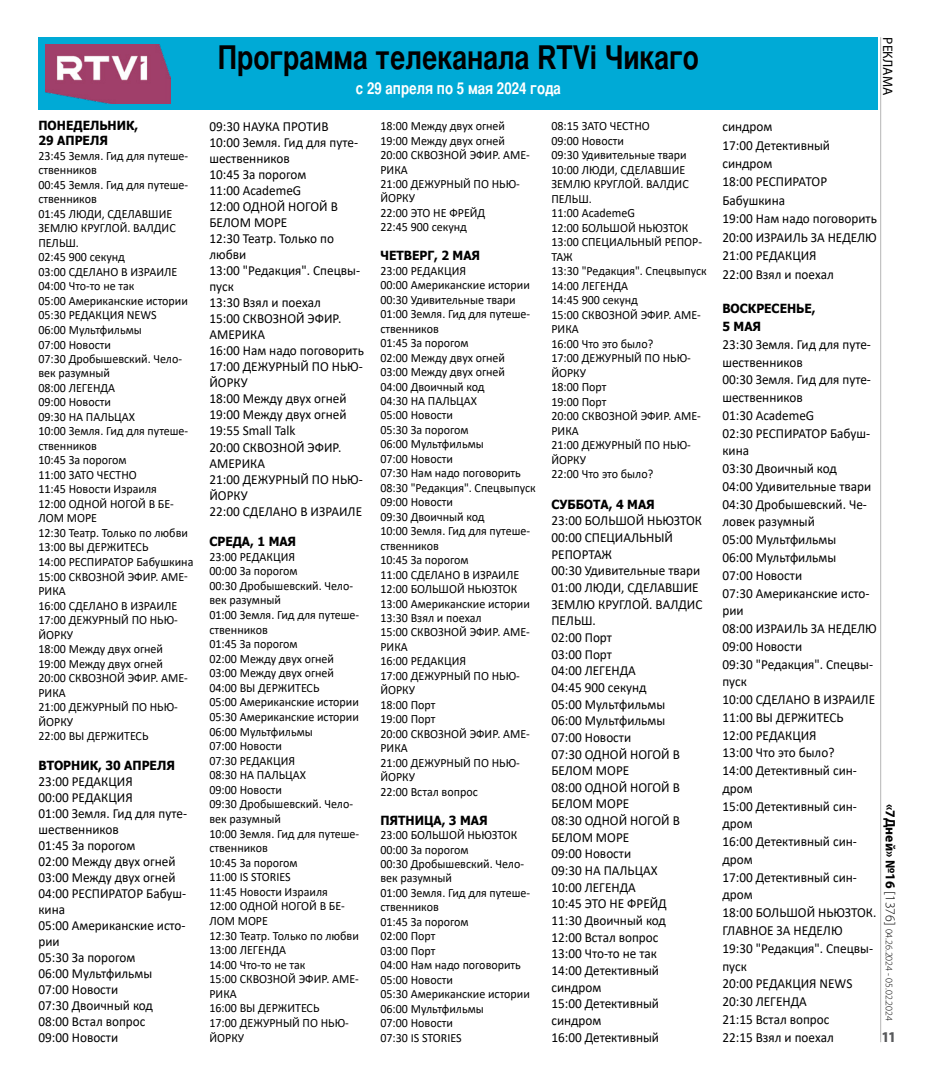
<style>
.page{position:relative;width:945px;height:1080px;background:#fff}
.page>*{position:absolute;margin:0;border:0;box-sizing:border-box;transform-origin:0 0}
.t1{font:700 32.5px "Bastion C";color:#000}
.t2{font:700 16.25px "Bastion C";color:#fff}
.t3{font:900 condensed 15px "Myriad Pro";color:#58595b}
.t4{font:13.88px/16px "Calibri";color:#000;scale:.96 1}
.t5{font:13.75px "Myriad Pro";color:#000}
.t6{font:12.62px/14.5px "Calibri";color:#000;scale:.96 1}
.t7{font:700 12.62px/15.1px "Tahoma";color:#000;scale:.96 1}
.t8{font:300 10px "Myriad Pro";color:#000}
.s1{font-weight:700;font-size:13.75px}
.s2{font-size:13.75px}
</style>
<div class="page">
<hr style="left:880px;top:37px;width:1px;height:1005px;background:#000">
<div style="left:39px;top:38px;width:839px;height:72px;background:#00aad6"></div>
<img style="left:45px;top:44px;width:125px;height:60px">
<p class="t7" style="left:38px;top:119px;width:105px">ПОНЕДЕЛЬНИК,<br>29 АПРЕЛЯ</p>
<p class="t6" style="left:38px;top:148px;width:163px">23:45 Земля. Гид для путеше&shy;ственников<br>00:45 Земля. Гид для путеше&shy;ственников<br>01:45 ЛЮДИ, СДЕЛАВШИЕ<br>ЗЕМЛЮ КРУГЛОЙ. ВАЛДИC<br>ПЕЛЬШ.<br>02:45 900 секунд<br>03:00 СДЕЛАНО В ИЗРАИЛЕ<br>04:00 Что-то не так<br>05:00 Американские истории<br>05:30 РЕДАКЦИЯ NEWS<br>06:00 Мультфильмы<br>07:00 Новости<br>07:30 Дробышевский. Чело&shy;век разумный<br>08:00 ЛЕГЕНДА<br>09:00 Новости<br>09:30 НА ПАЛЬЦАХ<br>10:00 Земля. Гид для путеше&shy;ственников<br>10:45 За порогом<br>11:00 ЗАТО ЧЕСТНО<br>11:45 Новости Израиля<br>12:00 ОДНОЙ НОГОЙ В БЕ-<br>ЛОМ МОРЕ<br>12:30 Театр. Только по любви<br>13:00 ВЫ ДЕРЖИТЕСЬ<br>14:00 РЕСПИРАТОР Бабушкина<br>15:00 СКВОЗНОЙ ЭФИР. АМЕ-<br>РИКА<br>16:00 СДЕЛАНО В ИЗРАИЛЕ<br>17:00 ДЕЖУРНЫЙ ПО НЬЮ-<br>ЙОРКУ<br>18:00 Между двух огней<br>19:00 Между двух огней<br>20:00 СКВОЗНОЙ ЭФИР. АМЕ-<br>РИКА<br>21:00 ДЕЖУРНЫЙ ПО НЬЮ-<br>ЙОРКУ<br>22:00 ВЫ ДЕРЖИТЕСЬ</p>
<p class="t7" style="left:38px;top:759px;width:144px">ВТОРНИК, 30 АПРЕЛЯ</p>
<p class="t4" style="left:38px;top:773px;width:156px">23:00 РЕДАКЦИЯ<br>00:00 РЕДАКЦИЯ<br>01:00 Земля. Гид для путе&shy;шественников<br>01:45 За порогом<br>02:00 Между двух огней<br>03:00 Между двух огней<br>04:00 РЕСПИРАТОР Бабуш&shy;кина<br>05:00 Американские исто&shy;рии<br>05:30 За порогом<br>06:00 Мультфильмы<br>07:00 Новости<br>07:30 Двоичный код<br>08:00 Встал вопрос<br>09:00 Новости</p>
<h1 class="t1" style="left:218px;top:38px;width:483px">Программа телеканала RTVi Чикаго</h1>
<p class="t2" style="left:356px;top:78px;width:207px">с 29 апреля по 5 мая 2024 года</p>
<p class="t4" style="left:209px;top:118px;width:162px">09:30 НАУКА ПРОТИВ<br>10:00 Земля. Гид для путе&shy;шественников<br>10:45 За порогом<br>11:00 AcademeG<br>12:00 ОДНОЙ НОГОЙ В<br>БЕЛОМ МОРЕ<br>12:30 Театр. Только по любви<br>13:00 "Редакция". Спецвы&shy;пуск<br>13:30 Взял и поехал<br>15:00 СКВОЗНОЙ ЭФИР.<br>АМЕРИКА<br>16:00 Нам надо поговорить<br>17:00 ДЕЖУРНЫЙ ПО НЬЮ-<br>ЙОРКУ<br>18:00 Между двух огней<br>19:00 Между двух огней<br>19:55 Small Talk<br>20:00 СКВОЗНОЙ ЭФИР.<br>АМЕРИКА<br>21:00 ДЕЖУРНЫЙ ПО НЬЮ-<br>ЙОРКУ<br>22:00 СДЕЛАНО В ИЗРАИЛЕ</p>
<p class="t7" style="left:209px;top:534px;width:92px">СРЕДА, 1 МАЯ</p>
<p class="t6" style="left:209px;top:549px;width:158px">23:00 РЕДАКЦИЯ<br>00:00 За порогом<br>00:30 Дробышевский. Чело&shy;век разумный<br>01:00 Земля. Гид для путеше&shy;ственников<br>01:45 За порогом<br>02:00 Между двух огней<br>03:00 Между двух огней<br>04:00 ВЫ ДЕРЖИТЕСЬ<br>05:00 Американские истории<br>05:30 Американские истории<br>06:00 Мультфильмы<br>07:00 Новости<br>07:30 РЕДАКЦИЯ<br>08:30 НА ПАЛЬЦАХ<br>09:00 Новости<br>09:30 Дробышевский. Чело&shy;век разумный<br>10:00 Земля. Гид для путеше&shy;ственников<br>10:45 За порогом<br>11:00 IS STORIES<br>11:45 Новости Израиля<br>12:00 ОДНОЙ НОГОЙ В БЕ-<br>ЛОМ МОРЕ<br>12:30 Театр. Только по любви<br>13:00 ЛЕГЕНДА<br>14:00 Что-то не так<br>15:00 СКВОЗНОЙ ЭФИР. АМЕ-<br>РИКА<br>16:00 ВЫ ДЕРЖИТЕСЬ<br>17:00 ДЕЖУРНЫЙ ПО НЬЮ-<br>ЙОРКУ</p>
<p class="t6" style="left:380px;top:118px;width:157px">18:00 Между двух огней<br>19:00 Между двух огней<br>20:00 СКВОЗНОЙ ЭФИР. АМЕ-<br>РИКА<br>21:00 ДЕЖУРНЫЙ ПО НЬЮ-<br>ЙОРКУ<br>22:00 ЭТО НЕ ФРЕЙД<br>22:45 900 секунд</p>
<p class="t7" style="left:380px;top:249px;width:105px">ЧЕТВЕРГ, 2 МАЯ</p>
<p class="t6" style="left:380px;top:263px;width:163px">23:00 РЕДАКЦИЯ<br>00:00 Американские истории<br>00:30 Удивительные твари<br>01:00 Земля. Гид для путеше&shy;ственников<br>01:45 За порогом<br>02:00 Между двух огней<br>03:00 Между двух огней<br>04:00 Двоичный код<br>04:30 НА ПАЛЬЦАХ<br>05:00 Новости<br>05:30 За порогом<br>06:00 Мультфильмы<br>07:00 Новости<br>07:30 Нам надо поговорить<br>08:30 "Редакция". Спецвыпуск<br>09:00 Новости<br>09:30 Двоичный код<br>10:00 Земля. Гид для путеше&shy;ственников<br>10:45 За порогом<br>11:00 СДЕЛАНО В ИЗРАИЛЕ<br>12:00 БОЛЬШОЙ НЬЮЗТОК<br>13:00 Американские истории<br>13:30 Взял и поехал<br>15:00 СКВОЗНОЙ ЭФИР. АМЕ-<br>РИКА<br>16:00 РЕДАКЦИЯ<br>17:00 ДЕЖУРНЫЙ ПО НЬЮ-<br>ЙОРКУ<br>18:00 Порт<br>19:00 Порт<br>20:00 СКВОЗНОЙ ЭФИР. АМЕ-<br>РИКА<br>21:00 ДЕЖУРНЫЙ ПО НЬЮ-<br>ЙОРКУ<br>22:00 Встал вопрос</p>
<p class="t7" style="left:380px;top:813px;width:113px">ПЯТНИЦА, 3 МАЯ</p>
<p class="t6" style="left:380px;top:827px;width:158px">23:00 БОЛЬШОЙ НЬЮЗТОК<br>00:00 За порогом<br>00:30 Дробышевский. Чело&shy;век разумный<br>01:00 Земля. Гид для путеше&shy;ственников<br>01:45 За порогом<br>02:00 Порт<br>03:00 Порт<br>04:00 Нам надо поговорить<br>05:00 Новости<br>05:30 Американские истории<br>06:00 Мультфильмы<br>07:00 Новости<br>07:30 IS STORIES</p>
<p class="t6" style="left:551px;top:118px;width:163px">08:15 ЗАТО ЧЕСТНО<br>09:00 Новости<br>09:30 Удивительные твари<br>10:00 ЛЮДИ, СДЕЛАВШИЕ<br>ЗЕМЛЮ КРУГЛОЙ. ВАЛДИC<br>ПЕЛЬШ.<br>11:00 AcademeG<br>12:00 БОЛЬШОЙ НЬЮЗТОК<br>13:00 СПЕЦИАЛЬНЫЙ РЕПОР-<br>ТАЖ<br>13:30 "Редакция". Спецвыпуск<br>14:00 ЛЕГЕНДА<br>14:45 900 секунд<br>15:00 СКВОЗНОЙ ЭФИР. АМЕ-<br>РИКА<br>16:00 Что это было?<br>17:00 ДЕЖУРНЫЙ ПО НЬЮ-<br>ЙОРКУ<br>18:00 Порт<br>19:00 Порт<br>20:00 СКВОЗНОЙ ЭФИР. АМЕ-<br>РИКА<br>21:00 ДЕЖУРНЫЙ ПО НЬЮ-<br>ЙОРКУ<br>22:00 Что это было?</p>
<p class="t7" style="left:551px;top:497px;width:109px">СУББОТА, 4 МАЯ</p>
<p class="t4" style="left:551px;top:512px;width:159px;line-height:16.6px">23:00 БОЛЬШОЙ НЬЮЗТОК<br>00:00 СПЕЦИАЛЬНЫЙ<br>РЕПОРТАЖ<br>00:30 Удивительные твари<br>01:00 ЛЮДИ, СДЕЛАВШИЕ<br>ЗЕМЛЮ КРУГЛОЙ. ВАЛДИC<br>ПЕЛЬШ.<br>02:00 Порт<br>03:00 Порт<br>04:00 ЛЕГЕНДА<br>04:45 900 секунд<br>05:00 Мультфильмы<br>06:00 Мультфильмы<br>07:00 Новости<br>07:30 ОДНОЙ НОГОЙ В<br>БЕЛОМ МОРЕ<br>08:00 ОДНОЙ НОГОЙ В<br>БЕЛОМ МОРЕ<br>08:30 ОДНОЙ НОГОЙ В<br>БЕЛОМ МОРЕ<br>09:00 Новости<br>09:30 НА ПАЛЬЦАХ<br>10:00 ЛЕГЕНДА<br>10:45 ЭТО НЕ ФРЕЙД<br>11:30 Двоичный код<br>12:00 Встал вопрос<br>13:00 Что-то не так<br>14:00 Детективный синдром<br>15:00 Детективный синдром<br>16:00 Детективный</p>
<p class="t5" style="left:896px;top:37px;width:59px;rotate:90deg">РЕКЛАМА</p>
<p class="t4" style="left:722px;top:117px;width:162px;line-height:18.5px">синдром<br>17:00 Детективный синдром<br>18:00 РЕСПИРАТОР<br>Бабушкина<br>19:00 Нам надо поговорить<br>20:00 ИЗРАИЛЬ ЗА НЕДЕЛЮ<br>21:00 РЕДАКЦИЯ<br>22:00 Взял и поехал</p>
<p class="t7" style="left:722px;top:299px;width:99px;line-height:18.5px">ВОСКРЕСЕНЬЕ,<br>5 МАЯ</p>
<p class="t4" style="left:722px;top:335px;width:162px;line-height:17.8px">23:30 Земля. Гид для путе&shy;шественников<br>00:30 Земля. Гид для путе&shy;шественников<br>01:30 AcademeG<br>02:30 РЕСПИРАТОР Бабуш&shy;кина<br>03:30 Двоичный код<br>04:00 Удивительные твари<br>04:30 Дробышевский. Че&shy;ловек разумный<br>05:00 Мультфильмы<br>06:00 Мультфильмы<br>07:00 Новости<br>07:30 Американские исто&shy;рии<br>08:00 ИЗРАИЛЬ ЗА НЕДЕЛЮ<br>09:00 Новости<br>09:30 "Редакция". Спецвы&shy;пуск<br>10:00 СДЕЛАНО В ИЗРАИЛЕ<br>11:00 ВЫ ДЕРЖИТЕСЬ<br>12:00 РЕДАКЦИЯ<br>13:00 Что это было?<br>14:00 Детективный син&shy;дром<br>15:00 Детективный син&shy;дром<br>16:00 Детективный син&shy;дром<br>17:00 Детективный син&shy;дром<br>18:00 БОЛЬШОЙ НЬЮЗТОК.<br>ГЛАВНОЕ ЗА НЕДЕЛЮ<br>19:30 "Редакция". Спецвы&shy;пуск<br>20:00 РЕДАКЦИЯ NEWS<br>20:30 ЛЕГЕНДА<br>21:15 Встал вопрос<br>22:15 Взял и поехал</p>
<p class="t8" style="left:895px;top:804px;width:218px;rotate:90deg"><span class="s1">«7Дней» №16</span> <span class="s2">[1376]</span> 04.26.2024 - 05.02.2024</p>
<p class="t3" style="left:882px;top:1029px;width:15px">11</p>
</div>
